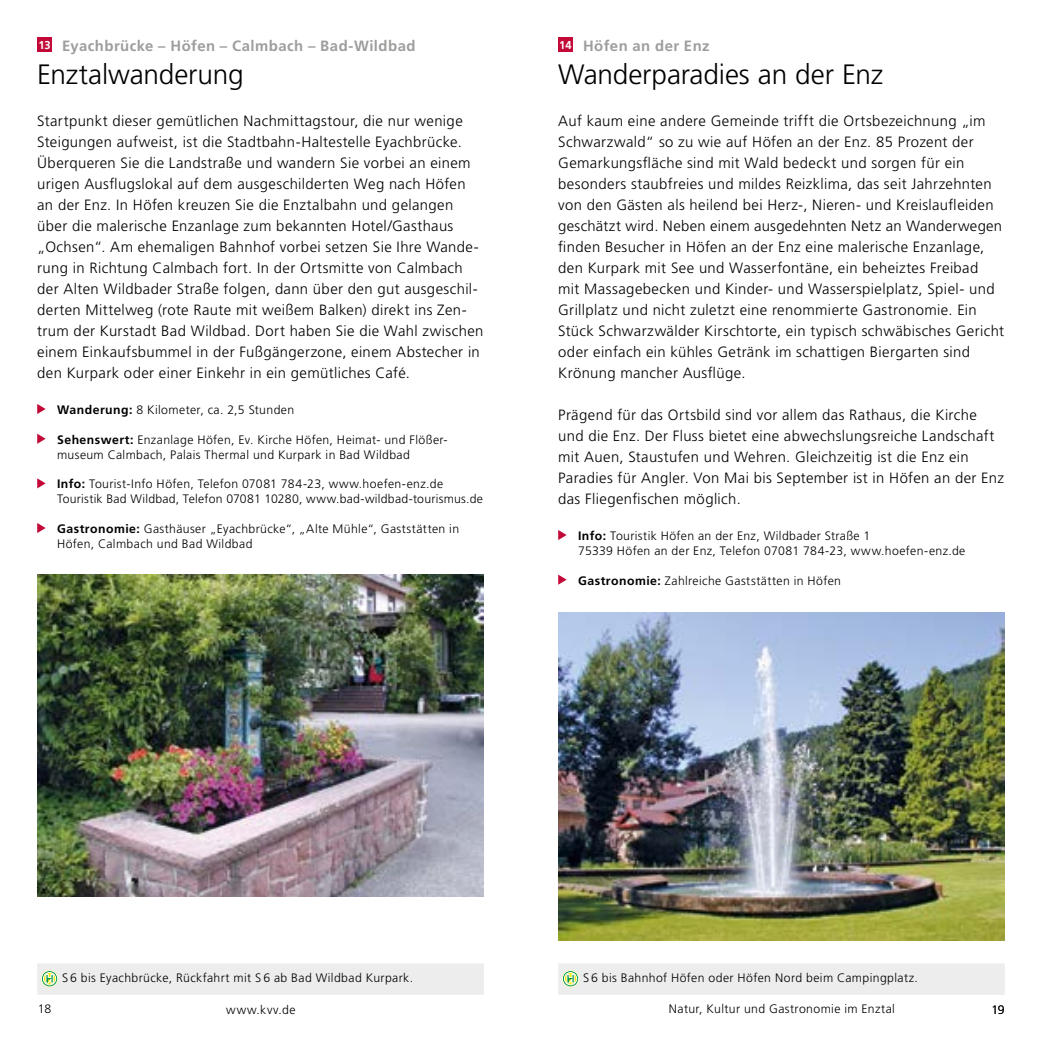
<style>
.page{position:relative;width:1042px;height:1042px;background:#fff}
.page>*{position:absolute;margin:0;border:0;box-sizing:border-box;transform-origin:0 0}
.t1{font:300 28px "Frutiger LT Std";letter-spacing:-.005em;color:#000}
.t2{font:300 14.88px/21px "Frutiger LT Std";letter-spacing:.025em;color:#000}
.t3{font:700 14.88px "Frutiger LT Std";letter-spacing:.03em;color:#9d9d9c}
.t4{font:300 12.25px/14.9px "Frutiger LT Std";letter-spacing:.03em;color:#000}
.t5{font:700 11.38px "Frutiger LT Std";color:#fff}
.s1{font-weight:700}
</style>
<div class="page">
<svg style="left:37px;top:404px;width:9px;height:10px"></svg>
<svg style="left:37px;top:434px;width:9px;height:10px"></svg>
<svg style="left:37px;top:478px;width:9px;height:10px"></svg>
<svg style="left:37px;top:523px;width:9px;height:10px"></svg>
<div style="left:37px;top:963px;width:447px;height:32px;background:#ededed"></div>
<svg style="left:41px;top:970px;width:17px;height:17px"></svg>
<div style="left:37px;top:37px;width:15px;height:15px;background:#c30937"></div>
<img style="left:37px;top:574px;width:447px;height:323px">
<svg style="left:558px;top:530px;width:9px;height:10px"></svg>
<svg style="left:558px;top:574px;width:9px;height:11px"></svg>
<div style="left:558px;top:963px;width:447px;height:32px;background:#ededed"></div>
<svg style="left:562px;top:970px;width:17px;height:17px"></svg>
<div style="left:558px;top:37px;width:15px;height:15px;background:#c30937"></div>
<img style="left:558px;top:613px;width:447px;height:327px">
<p class="t3" style="left:62px;top:37px;width:355px">Eyachbrücke – Höfen – Calmbach – Bad-Wildbad</p>
<h1 class="t1" style="left:37px;top:59px;width:208px">Enztalwanderung</h1>
<p class="t2" style="left:37px;top:111px;width:448px">Startpunkt dieser gemütlichen Nachmittagstour, die nur wenige Steigungen aufweist, ist die Stadtbahn-Haltestelle Eyachbrücke.<br>Überqueren Sie die Landstraße und wandern Sie vorbei an einem urigen Ausflugslokal auf dem ausgeschilderten Weg nach Höfen an der Enz. In Höfen kreuzen Sie die Enztalbahn und gelangen über die malerische Enzanlage zum bekannten Hotel/Gasthaus „Ochsen“. Am ehemaligen Bahnhof vorbei setzen Sie Ihre Wande&shy;rung in Richtung Calmbach fort. In der Ortsmitte von Calmbach der Alten Wildbader Straße folgen, dann über den gut ausgeschil&shy;derten Mittelweg (rote Raute mit weißem Balken) direkt ins Zen&shy;trum der Kurstadt Bad Wildbad. Dort haben Sie die Wahl zwischen einem Einkaufsbummel in der Fußgängerzone, einem Abstecher in den Kurpark oder einer Einkehr in ein gemütliches Café.</p>
<p class="t4" style="left:57px;top:402px;width:239px"><span class="s1">Wanderung:</span> 8 Kilometer, ca. 2,5 Stunden</p>
<p class="t4" style="left:57px;top:432px;width:392px"><span class="s1">Sehenswert:</span> Enzanlage Höfen, Ev. Kirche Höfen, Heimat- und Flößer&shy;museum Calmbach, Palais Thermal und Kurpark in Bad Wildbad</p>
<p class="t4" style="left:57px;top:477px;width:427px"><span class="s1">Info:</span> Tourist-Info Höfen, Telefon 07081 784-23, www.hoefen-enz.de<br>Touristik Bad Wildbad, Telefon 07081 10280, www.bad-wildbad-tourismus.de</p>
<p class="t4" style="left:57px;top:521px;width:403px"><span class="s1">Gastronomie:</span> Gasthäuser „Eyachbrücke“, „Alte Mühle“, Gaststätten in<br>Höfen, Calmbach und Bad Wildbad</p>
<p class="t5" style="left:38px;top:38px;width:14px">13</p>
<p class="t3" style="left:583px;top:37px;width:128px">Höfen an der Enz</p>
<h1 class="t1" style="left:558px;top:59px;width:326px">Wanderparadies an der Enz</h1>
<p class="t2" style="left:558px;top:111px;width:447px">Auf kaum eine andere Gemeinde trifft die Ortsbezeichnung „im Schwarzwald“ so zu wie auf Höfen an der Enz. 85 Prozent der Gemarkungsfläche sind mit Wald bedeckt und sorgen für ein besonders staubfreies und mildes Reizklima, das seit Jahrzehnten von den Gästen als heilend bei Herz-, Nieren- und Kreislaufleiden geschätzt wird. Neben einem ausgedehnten Netz an Wanderwegen finden Besucher in Höfen an der Enz eine malerische Enzanlage, den Kurpark mit See und Wasserfontäne, ein beheiztes Freibad<br>mit Massagebecken und Kinder- und Wasserspielplatz, Spiel- und Grillplatz und nicht zuletzt eine renommierte Gastronomie. Ein Stück Schwarzwälder Kirschtorte, ein typisch schwäbisches Gericht oder einfach ein kühles Getränk im schattigen Biergarten sind Krönung mancher Ausflüge.</p>
<p class="t2" style="left:558px;top:405px;width:447px">Prägend für das Ortsbild sind vor allem das Rathaus, die Kirche und die Enz. Der Fluss bietet eine abwechslungsreiche Landschaft mit Auen, Staustufen und Wehren. Gleichzeitig ist die Enz ein Paradies für Angler. Von Mai bis September ist in Höfen an der Enz das Fliegenfischen möglich.</p>
<p class="t4" style="left:578px;top:528px;width:389px"><span class="s1">Info:</span> Touristik Höfen an der Enz, Wildbader Straße 1<br>75339 Höfen an der Enz, Telefon 07081 784-23, www.hoefen-enz.de</p>
<p class="t4" style="left:578px;top:573px;width:264px"><span class="s1">Gastronomie:</span> Zahlreiche Gaststätten in Höfen</p>
<p class="t5" style="left:559px;top:38px;width:14px">14</p>
<p class="t4" style="left:62px;top:971px;width:353px">S 6 bis Eyachbrücke, Rückfahrt mit S 6 ab Bad Wildbad Kurpark.</p>
<p class="t4" style="left:38px;top:1002px;width:15px">18</p>
<p class="t4" style="left:226px;top:1002px;width:71px">www.kvv.de</p>
<p class="t4" style="left:583px;top:971px;width:336px">S 6 bis Bahnhof Höfen oder Höfen Nord beim Campingplatz.</p>
<p class="t4" style="left:669px;top:1002px;width:228px">Natur, Kultur und Gastronomie im Enztal</p>
<p class="t4" style="left:991px;top:1002px;width:15px">19</p>
</div>
